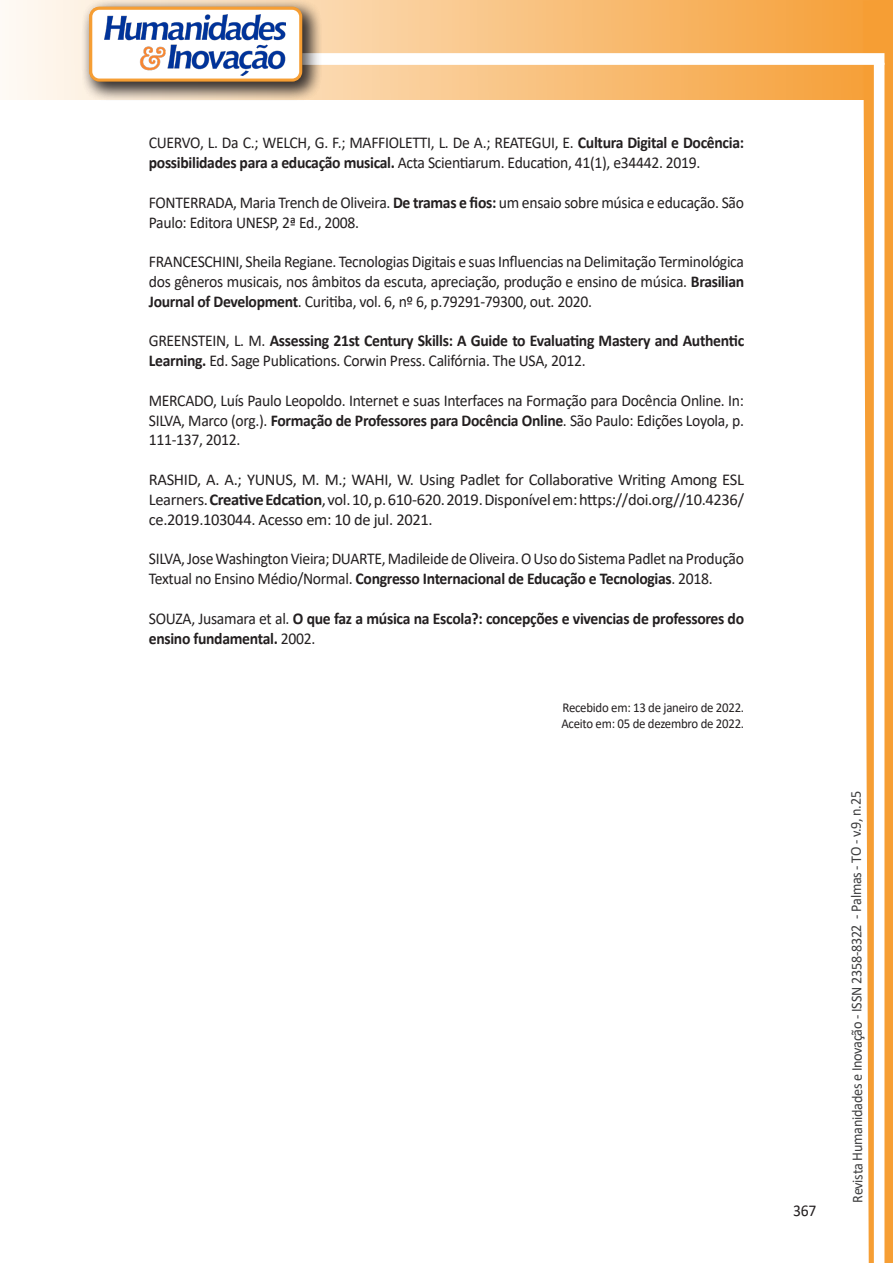
<style>
.page{position:relative;width:893px;height:1263px;background:#fff}
.page>*{position:absolute;margin:0;border:0;box-sizing:border-box;transform-origin:0 0}
.texto{font:16.5px/19.8px "Calibri";letter-spacing:-.02em;color:#231f20;scale:.95 1}
.texto-2{font:700 16.5px/19.8px "Calibri";letter-spacing:-.02em;color:#231f20;scale:.95 1}
.texto-3{font:16.5px/19.8px "Calibri";letter-spacing:-.02em;color:#231f20;text-align:justify}
.t1{font:15px "Calibri";letter-spacing:-.025em;color:#3e3e3f;scale:.95 1}
.texto-4{font:13.5px "Calibri";letter-spacing:-.02em;color:#231f20;scale:.95 1}
.s1{font-weight:700}
.s2{font-weight:400}
</style>
<div class="page">
<svg style="left:5px;top:0;width:858px;height:100px;background:#f9c484"></svg>
<div style="left:302px;top:53px;width:582px;height:12px;background:#fff;border:2px solid #fff"></div>
<svg style="left:863px;top:0;width:30px;height:1263px"></svg>
<div style="left:81px;top:0;width:241px;height:102px;background:#231f20;opacity:.75"></div>
<svg style="left:91px;top:8px;width:210px;height:72px"></svg>
<div style="left:89px;top:7px;width:213px;height:75px;border:3px solid #f69e34;border-radius:9px"></div>
<p class="texto" style="left:149px;top:133px;width:628px">CUERVO, L. Da C.; WELCH, G. F.; MAFFIOLETTI, L. De A.; REATEGUI, E. <span class="s1">Cultura Digital e Docência: possibilidades para a educação musical.</span> Acta Scientiarum. Education, 41(1), e34442. 2019.</p>
<p class="texto" style="left:149px;top:192px;width:628px">FONTERRADA, Maria Trench de Oliveira. <span class="s1">De tramas e fios:</span> um ensaio sobre música e educação. São<br>Paulo: Editora UNESP, 2ª Ed., 2008.</p>
<p class="texto" style="left:149px;top:251px;width:628px;text-align:justify">FRANCESCHINI, Sheila Regiane. Tecnologias Digitais e suas Influencias na Delimitação Terminológica dos gêneros musicais, nos âmbitos da escuta, apreciação, produção e ensino de música. <span class="s1">Brasilian Journal of Development</span>. Curitiba, vol. 6, nº 6, p.79291-79300, out. 2020.</p>
<p class="texto-2" style="left:149px;top:331px;width:628px"><span class="s2">GREENSTEIN, L. M.</span> Assessing 21st Century Skills: A Guide to Evaluating Mastery and Authentic<br>Learning. <span class="s2">Ed. Sage Publications. Corwin Press. Califórnia. The USA, 2012.</span></p>
<p class="texto" style="left:149px;top:390px;width:628px;text-align:justify">MERCADO, Luís Paulo Leopoldo. Internet e suas Interfaces na Formação para Docência Online. In:<br>SILVA, Marco (org.). <span class="s1">Formação de Professores para Docência Online</span>. São Paulo: Edições Loyola, p.<br>111-137, 2012.</p>
<p class="texto-3" style="left:149px;top:469px;width:597px">RASHID, A. A.; YUNUS, M. M.; WAHI, W. Using Padlet for Collaborative Writing Among ESL Learners. <span class="s1">Creative Edcation</span>, vol. 10, p. 610-620. 2019. Disponível em: https://doi.org//10.4236/ ce.2019.103044. Acesso em: 10 de jul. 2021.</p>
<p class="texto" style="left:149px;top:548px;width:628px">SILVA, Jose Washington Vieira; DUARTE, Madileide de Oliveira. O Uso do Sistema Padlet na Produção<br>Textual no Ensino Médio/Normal. <span class="s1">Congresso Internacional de Educação e Tecnologias</span>. 2018.</p>
<p class="texto-2" style="left:149px;top:608px;width:628px"><span class="s2">SOUZA, Jusamara et al.</span> O que faz a música na Escola?: concepções e vivencias de professores do ensino fundamental. <span class="s2">2002.</span></p>
<p class="texto-4" style="left:562px;top:698px;width:193px">Recebido em: 13 de janeiro de 2022.</p>
<p class="texto-4" style="left:561px;top:714px;width:194px">Aceito em: 05 de dezembro de 2022.</p>
<p class="texto" style="left:793px;top:1200px;width:26px">367</p>
<p class="t1" style="left:846px;top:1203px;width:435px;rotate:-90deg">Revista Humanidades e Inovação - ISSN 2358-8322 - Palmas - TO - v.9, n.25</p>
</div>
